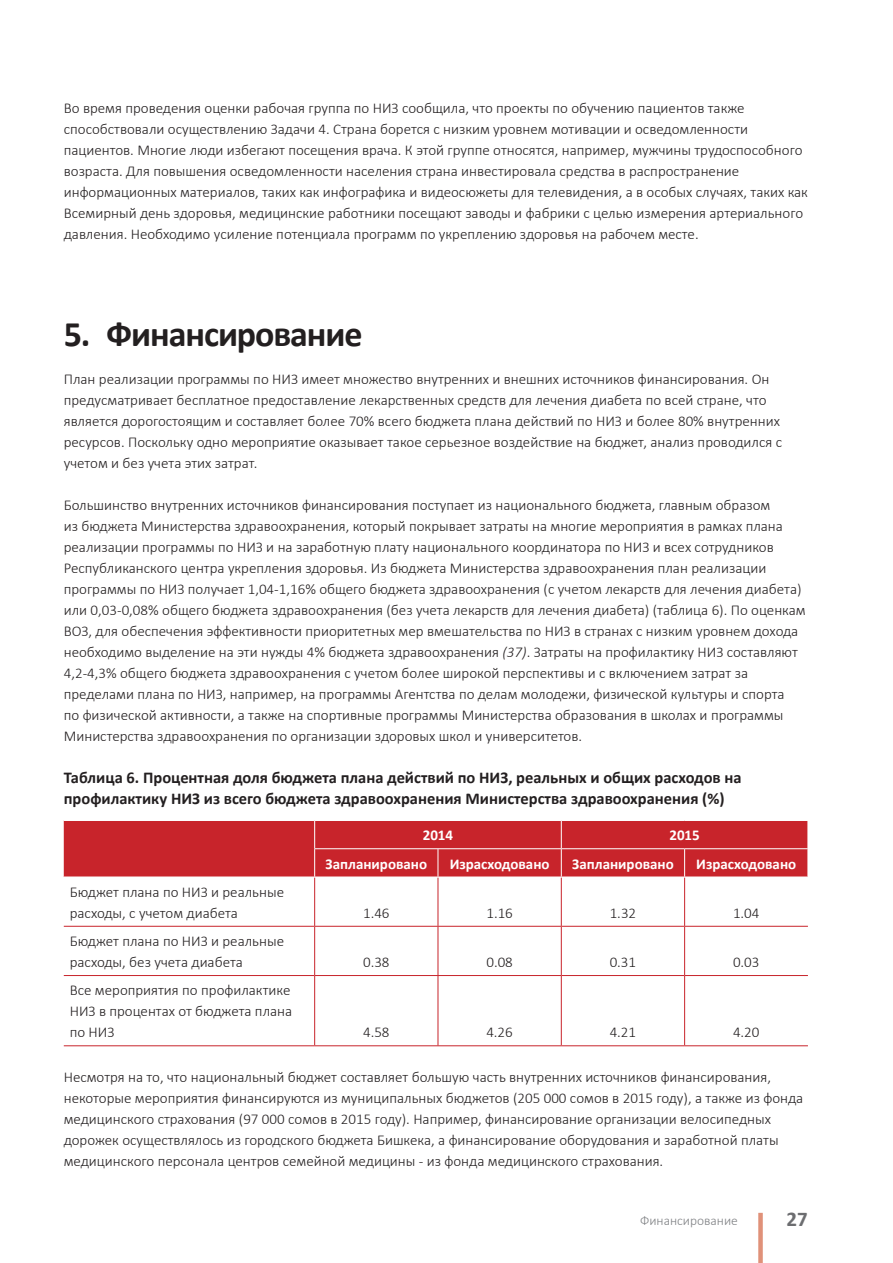
<style>
.page{position:relative;width:893px;height:1263px;background:#fff}
.page>*{position:absolute;margin:0;border:0;box-sizing:border-box;transform-origin:0 0}
.t1{font:700 36px "Calibri";letter-spacing:-.03em;color:#231f20}
.t2{font:700 21px "Calibri";color:#6c6d70}
.t3{font:700 16.5px/21px "Calibri";color:#231f20}
.t4{font:300 15px/21px "Calibri";color:#231f20}
.t5{font:700 15px "Calibri";color:#fff}
.t6{font:300 13.5px "Calibri";color:#808285}
.s1{font-style:italic}
</style>
<div class="page">
<div style="left:758px;top:1213px;width:5px;height:50px;background:#e09179"></div>
<hr style="left:314px;top:877px;width:1px;height:49px;background:#c8242b">
<hr style="left:438px;top:877px;width:1px;height:49px;background:#c8242b">
<hr style="left:561px;top:877px;width:1px;height:49px;background:#c8242b">
<hr style="left:684px;top:877px;width:1px;height:49px;background:#c8242b">
<hr style="left:314px;top:927px;width:1px;height:48px;background:#c8242b">
<hr style="left:438px;top:927px;width:1px;height:48px;background:#c8242b">
<hr style="left:561px;top:927px;width:1px;height:48px;background:#c8242b">
<hr style="left:684px;top:927px;width:1px;height:48px;background:#c8242b">
<hr style="left:314px;top:976px;width:1px;height:69px;background:#c8242b">
<hr style="left:438px;top:976px;width:1px;height:69px;background:#c8242b">
<hr style="left:561px;top:976px;width:1px;height:69px;background:#c8242b">
<hr style="left:684px;top:976px;width:1px;height:69px;background:#c8242b">
<hr style="left:64px;top:926px;width:251px;height:1px;background:#c8242b">
<hr style="left:315px;top:926px;width:123px;height:1px;background:#c8242b">
<hr style="left:438px;top:926px;width:123px;height:1px;background:#c8242b">
<hr style="left:561px;top:926px;width:124px;height:1px;background:#c8242b">
<hr style="left:685px;top:926px;width:123px;height:1px;background:#c8242b">
<hr style="left:64px;top:975px;width:251px;height:1px;background:#c8242b">
<hr style="left:315px;top:975px;width:123px;height:1px;background:#c8242b">
<hr style="left:438px;top:975px;width:123px;height:1px;background:#c8242b">
<hr style="left:561px;top:975px;width:124px;height:1px;background:#c8242b">
<hr style="left:685px;top:975px;width:123px;height:1px;background:#c8242b">
<hr style="left:64px;top:1045px;width:251px;height:1px;background:#c8242b">
<hr style="left:315px;top:1045px;width:123px;height:1px;background:#c8242b">
<hr style="left:438px;top:1045px;width:123px;height:1px;background:#c8242b">
<hr style="left:561px;top:1045px;width:124px;height:1px;background:#c8242b">
<hr style="left:685px;top:1045px;width:123px;height:1px;background:#c8242b">
<div style="left:64px;top:820px;width:744px;height:57px;background:#c8242b"></div>
<hr style="left:64px;top:877px;width:251px;height:1px;background:#fff">
<hr style="left:314px;top:848px;width:124px;height:1px;background:#fff">
<hr style="left:438px;top:848px;width:123px;height:1px;background:#fff">
<hr style="left:561px;top:848px;width:124px;height:1px;background:#fff">
<hr style="left:685px;top:848px;width:123px;height:1px;background:#fff">
<hr style="left:438px;top:877px;width:123px;height:1px;background:#fff">
<hr style="left:561px;top:877px;width:124px;height:1px;background:#fff">
<p class="t4" style="left:64px;top:97px;width:746px">Во время проведения оценки рабочая группа по НИЗ сообщила, что проекты по обучению пациентов также способствовали осуществлению Задачи 4. Страна борется с низким уровнем мотивации и осведомленности пациентов. Многие люди избегают посещения врача. К этой группе относятся, например, мужчины трудоспособного возраста. Для повышения осведомленности населения страна инвестировала средства в распространение информационных материалов, таких как инфографика и видеосюжеты для телевидения, а в особых случаях, таких как Всемирный день здоровья, медицинские работники посещают заводы и фабрики с целью измерения артериального давления. Необходимо усиление потенциала программ по укреплению здоровья на рабочем месте.</p>
<h1 class="t1" style="left:64px;top:311px;width:300px">5. Финансирование</h1>
<p class="t4" style="left:64px;top:367px;width:720px">План реализации программы по НИЗ имеет множество внутренних и внешних источников финансирования. Он предусматривает бесплатное предоставление лекарственных средств для лечения диабета по всей стране, что является дорогостоящим и составляет более 70% всего бюджета плана действий по НИЗ и более 80% внутренних ресурсов. Поскольку одно мероприятие оказывает такое серьезное воздействие на бюджет, анализ проводился с учетом и без учета этих затрат.</p>
<p class="t4" style="left:64px;top:493px;width:743px">Большинство внутренних источников финансирования поступает из национального бюджета, главным образом<br>из бюджета Министерства здравоохранения, который покрывает затраты на многие мероприятия в рамках плана реализации программы по НИЗ и на заработную плату национального координатора по НИЗ и всех сотрудников Республиканского центра укрепления здоровья. Из бюджета Министерства здравоохранения план реализации программы по НИЗ получает 1,04-1,16% общего бюджета здравоохранения (с учетом лекарств для лечения диабета) или 0,03-0,08% общего бюджета здравоохранения (без учета лекарств для лечения диабета) (таблица 6). По оценкам ВОЗ, для обеспечения эффективности приоритетных мер вмешательства по НИЗ в странах с низким уровнем дохода необходимо выделение на эти нужды 4% бюджета здравоохранения <span class="s1">(37)</span>. Затраты на профилактику НИЗ составляют 4,2-4,3% общего бюджета здравоохранения с учетом более широкой перспективы и с включением затрат за пределами плана по НИЗ, например, на программы Агентства по делам молодежи, физической культуры и спорта<br>по физической активности, а также на спортивные программы Министерства образования в школах и программы Министерства здравоохранения по организации здоровых школ и университетов.</p>
<p class="t3" style="left:64px;top:766px;width:679px">Таблица 6. Процентная доля бюджета плана действий по НИЗ, реальных и общих расходов на профилактику НИЗ из всего бюджета здравоохранения Министерства здравоохранения (%)</p>
<p class="t5" style="left:423px;top:826px;width:32px">2014</p>
<p class="t5" style="left:669px;top:826px;width:32px">2015</p>
<p class="t5" style="left:325px;top:854px;width:103px">Запланировано</p>
<p class="t5" style="left:450px;top:854px;width:101px">Израсходовано</p>
<p class="t5" style="left:572px;top:854px;width:103px">Запланировано</p>
<p class="t5" style="left:696px;top:854px;width:101px">Израсходовано</p>
<p class="t4" style="left:70px;top:880px;width:216px">Бюджет плана по НИЗ и реальные расходы, с учетом диабета</p>
<p class="t4" style="left:363px;top:901px;width:28px">1.46</p>
<p class="t4" style="left:486px;top:901px;width:28px">1.16</p>
<p class="t4" style="left:610px;top:901px;width:28px">1.32</p>
<p class="t4" style="left:733px;top:901px;width:28px">1.04</p>
<p class="t4" style="left:70px;top:930px;width:216px">Бюджет плана по НИЗ и реальные расходы, без учета диабета</p>
<p class="t4" style="left:363px;top:951px;width:28px">0.38</p>
<p class="t4" style="left:486px;top:951px;width:28px">0.08</p>
<p class="t4" style="left:610px;top:951px;width:28px">0.31</p>
<p class="t4" style="left:733px;top:951px;width:28px">0.03</p>
<p class="t4" style="left:70px;top:979px;width:224px">Все мероприятия по профилактике<br>НИЗ в процентах от бюджета плана по НИЗ</p>
<p class="t4" style="left:363px;top:1021px;width:28px">4.58</p>
<p class="t4" style="left:486px;top:1021px;width:28px">4.26</p>
<p class="t4" style="left:610px;top:1021px;width:28px">4.21</p>
<p class="t4" style="left:733px;top:1021px;width:28px">4.20</p>
<p class="t4" style="left:64px;top:1066px;width:741px">Несмотря на то, что национальный бюджет составляет большую часть внутренних источников финансирования, некоторые мероприятия финансируются из муниципальных бюджетов (205 000 сомов в 2015 году), а также из фонда медицинского страхования (97 000 сомов в 2015 году). Например, финансирование организации велосипедных дорожек осуществлялось из городского бюджета Бишкека, а финансирование оборудования и заработной платы медицинского персонала центров семейной медицины - из фонда медицинского страхования.</p>
<p class="t6" style="left:640px;top:1212px;width:99px">Финансирование</p>
<h2 class="t2" style="left:787px;top:1206px;width:23px">27</h2>
</div>
